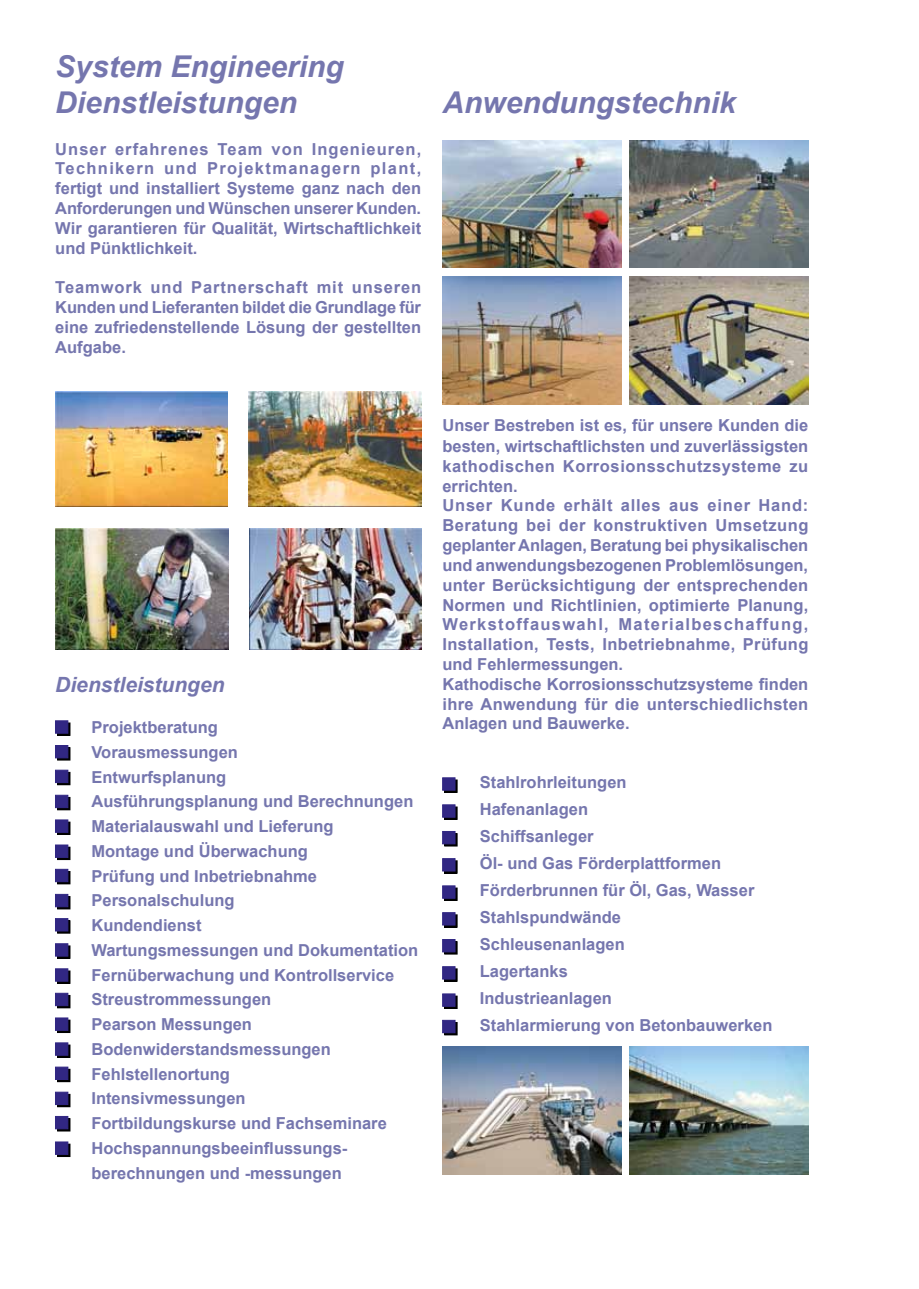
<style>
.page{position:relative;width:919px;height:1289px;background:#fff}
.page>*{position:absolute;margin:0;border:0;box-sizing:border-box;transform-origin:0 0}
.t1{font:italic 700 30px/36px "Arial";color:#7576ae}
.t2{font:italic 700 21px "Arial";color:#7576ae}
.t3{font:700 16.5px/24.8px "Arial";color:#7576ae}
</style>
<div class="page">
<div style="left:58px;top:1118px;width:12px;height:12px;background:#2e247b"></div>
<div style="left:57px;top:1118px;width:13px;height:13px;border:1px solid #000"></div>
<div style="left:55px;top:1116px;width:13px;height:12px;background:#312783"></div>
<div style="left:57px;top:1143px;width:13px;height:13px;border:1px solid #000"></div>
<div style="left:55px;top:1141px;width:13px;height:13px;background:#312783;border:1px solid #312783"></div>
<div style="left:57px;top:722px;width:13px;height:13px;border:1px solid #000"></div>
<div style="left:55px;top:720px;width:13px;height:13px;background:#312783;border:1px solid #312783"></div>
<div style="left:57px;top:747px;width:13px;height:13px;border:1px solid #000"></div>
<div style="left:55px;top:745px;width:13px;height:13px;background:#312783"></div>
<div style="left:58px;top:772px;width:12px;height:12px;background:#2f257e"></div>
<div style="left:57px;top:772px;width:13px;height:13px;border:1px solid #000"></div>
<div style="left:55px;top:770px;width:13px;height:12px;background:#312783;border:1px solid #312783"></div>
<div style="left:58px;top:797px;width:12px;height:12px;background:#2e257c"></div>
<div style="left:57px;top:797px;width:13px;height:13px;border:1px solid #000"></div>
<div style="left:55px;top:795px;width:13px;height:12px;background:#312783;border:1px solid #312783"></div>
<div style="left:57px;top:822px;width:13px;height:12px;border:1px solid #000"></div>
<div style="left:55px;top:819px;width:13px;height:13px;background:#312783;border:1px solid #312783"></div>
<div style="left:57px;top:847px;width:13px;height:12px;border:1px solid #000"></div>
<div style="left:55px;top:844px;width:13px;height:13px;background:#312783;border:1px solid #312783"></div>
<div style="left:58px;top:871px;width:12px;height:12px;background:#2e247b"></div>
<div style="left:57px;top:871px;width:13px;height:13px;border:1px solid #000"></div>
<div style="left:55px;top:869px;width:13px;height:12px;background:#312783;border:1px solid #312783"></div>
<div style="left:58px;top:896px;width:12px;height:12px;background:#2d247a"></div>
<div style="left:57px;top:896px;width:13px;height:13px;border:1px solid #000"></div>
<div style="left:55px;top:894px;width:13px;height:12px;background:#312783"></div>
<div style="left:57px;top:920px;width:13px;height:13px;border:1px solid #000"></div>
<div style="left:55px;top:918px;width:13px;height:13px;background:#312783;border:1px solid #312783"></div>
<div style="left:57px;top:945px;width:13px;height:13px;border:1px solid #000"></div>
<div style="left:55px;top:943px;width:13px;height:13px;background:#312783;border:1px solid #312783"></div>
<div style="left:57px;top:970px;width:13px;height:13px;border:1px solid #000"></div>
<div style="left:55px;top:968px;width:13px;height:13px;background:#312783;border:1px solid #312783"></div>
<div style="left:58px;top:995px;width:12px;height:12px;background:#2e247b"></div>
<div style="left:57px;top:995px;width:13px;height:13px;border:1px solid #000"></div>
<div style="left:55px;top:993px;width:13px;height:12px;background:#312783;border:1px solid #312783"></div>
<div style="left:57px;top:1019px;width:13px;height:13px;border:1px solid #000"></div>
<div style="left:55px;top:1017px;width:13px;height:13px;background:#312783;border:1px solid #312783"></div>
<div style="left:57px;top:1044px;width:13px;height:13px;border:1px solid #000"></div>
<div style="left:55px;top:1042px;width:13px;height:13px;background:#312783;border:1px solid #312783"></div>
<div style="left:57px;top:1069px;width:13px;height:12px;border:1px solid #000"></div>
<div style="left:55px;top:1066px;width:13px;height:13px;background:#312783;border:1px solid #312783"></div>
<div style="left:57px;top:1094px;width:13px;height:12px;border:1px solid #000"></div>
<div style="left:55px;top:1091px;width:13px;height:13px;background:#312783;border:1px solid #312783"></div>
<div style="left:444px;top:806px;width:13px;height:13px;border:1px solid #000"></div>
<div style="left:442px;top:804px;width:13px;height:13px;background:#312783;border:1px solid #312783"></div>
<div style="left:444px;top:833px;width:13px;height:13px;border:1px solid #000"></div>
<div style="left:442px;top:831px;width:13px;height:13px;background:#312783;border:1px solid #312783"></div>
<div style="left:444px;top:860px;width:13px;height:13px;border:1px solid #000"></div>
<div style="left:442px;top:858px;width:13px;height:13px;background:#312783;border:1px solid #312783"></div>
<div style="left:444px;top:887px;width:13px;height:13px;border:1px solid #000"></div>
<div style="left:442px;top:885px;width:13px;height:13px;background:#312783;border:1px solid #312783"></div>
<div style="left:444px;top:914px;width:13px;height:13px;border:1px solid #000"></div>
<div style="left:442px;top:912px;width:13px;height:13px;background:#312783;border:1px solid #312783"></div>
<div style="left:444px;top:941px;width:13px;height:13px;border:1px solid #000"></div>
<div style="left:442px;top:939px;width:13px;height:13px;background:#312783;border:1px solid #312783"></div>
<div style="left:444px;top:968px;width:13px;height:13px;border:1px solid #000"></div>
<div style="left:442px;top:966px;width:13px;height:13px;background:#312783;border:1px solid #312783"></div>
<div style="left:444px;top:995px;width:13px;height:13px;border:1px solid #000"></div>
<div style="left:442px;top:993px;width:13px;height:13px;background:#312783;border:1px solid #312783"></div>
<div style="left:444px;top:1022px;width:13px;height:12px;background:#2d247b"></div>
<div style="left:444px;top:1022px;width:13px;height:13px;border:1px solid #000"></div>
<div style="left:442px;top:1020px;width:13px;height:12px;background:#312783;border:1px solid #312783"></div>
<div style="left:444px;top:779px;width:13px;height:13px;border:1px solid #000"></div>
<div style="left:442px;top:777px;width:13px;height:13px;background:#312783;border:1px solid #312783"></div>
<img style="left:442px;top:140px;width:179px;height:128px">
<img style="left:442px;top:276px;width:179px;height:128px">
<img style="left:629px;top:276px;width:179px;height:128px">
<img style="left:629px;top:140px;width:179px;height:128px">
<img style="left:442px;top:1046px;width:179px;height:127px">
<img style="left:629px;top:1046px;width:179px;height:127px">
<img style="left:55px;top:391px;width:173px;height:115px">
<img style="left:249px;top:391px;width:172px;height:115px">
<img style="left:55px;top:528px;width:173px;height:121px">
<img style="left:249px;top:528px;width:172px;height:121px">
<h1 class="t1" style="left:55px;top:49px;width:290px">System Engineering<br>Dienstleistungen</h1>
<p class="t3" style="left:55px;top:139px;width:367px;line-height:19.8px;text-align:justify">Unser erfahrenes Team von Ingenieuren, Technikern und Projektmanagern plant, fertigt und installiert Systeme ganz nach den Anforderungen und Wünschen unserer Kunden.<br>Wir garantieren für Qualität, Wirtschaftlichkeit und Pünktlichkeit.</p>
<p class="t3" style="left:55px;top:278px;width:367px;line-height:19.8px;text-align:justify">Teamwork und Partnerschaft mit unseren Kunden und Lieferanten bildet die Grundlage für eine zufriedenstellende Lösung der gestellten Aufgabe.</p>
<h1 class="t1" style="left:442px;top:85px;width:295px">Anwendungstechnik</h1>
<p class="t2" style="left:55px;top:670px;width:171px">Dienstleistungen</p>
<p class="t3" style="left:91px;top:715px;width:328px">Projektberatung<br>Vorausmessungen<br>Entwurfsplanung<br>Ausführungsplanung und Berechnungen<br>Materialauswahl und Lieferung<br>Montage und Überwachung<br>Prüfung und Inbetriebnahme<br>Personalschulung<br>Kundendienst<br>Wartungsmessungen und Dokumentation<br>Fernüberwachung und Kontrollservice<br>Streustrommessungen<br>Pearson Messungen<br>Bodenwiderstandsmessungen<br>Fehlstellenortung<br>Intensivmessungen<br>Fortbildungskurse und Fachseminare<br>Hochspannungsbeeinflussungs&shy;berechnungen und -messungen</p>
<p class="t3" style="left:442px;top:416px;width:367px;line-height:20px">Unser Bestreben ist es, für unsere Kunden die besten, wirtschaftlichsten und zuverlässigsten kathodischen Korrosionsschutzsysteme zu errichten.<br>Unser Kunde erhält alles aus einer Hand:<br>Beratung bei der konstruktiven Umsetzung geplanter Anlagen, Beratung bei physikalischen und anwendungsbezogenen Problemlösungen, unter Berücksichtigung der entsprechenden Normen und Richtlinien, optimierte Planung, Werkstoffauswahl, Materialbeschaffung, Installation, Tests, Inbetriebnahme, Prüfung und Fehlermessungen.<br>Kathodische Korrosionsschutzsysteme finden ihre Anwendung für die unterschiedlichsten Anlagen und Bauwerke.</p>
<p class="t3" style="left:480px;top:769px;width:294px;line-height:27px">Stahlrohrleitungen<br>Hafenanlagen<br>Schiffsanleger<br>Öl- und Gas Förderplattformen<br>Förderbrunnen für Öl, Gas, Wasser<br>Stahlspundwände<br>Schleusenanlagen<br>Lagertanks<br>Industrieanlagen<br>Stahlarmierung von Betonbauwerken</p>
</div>
